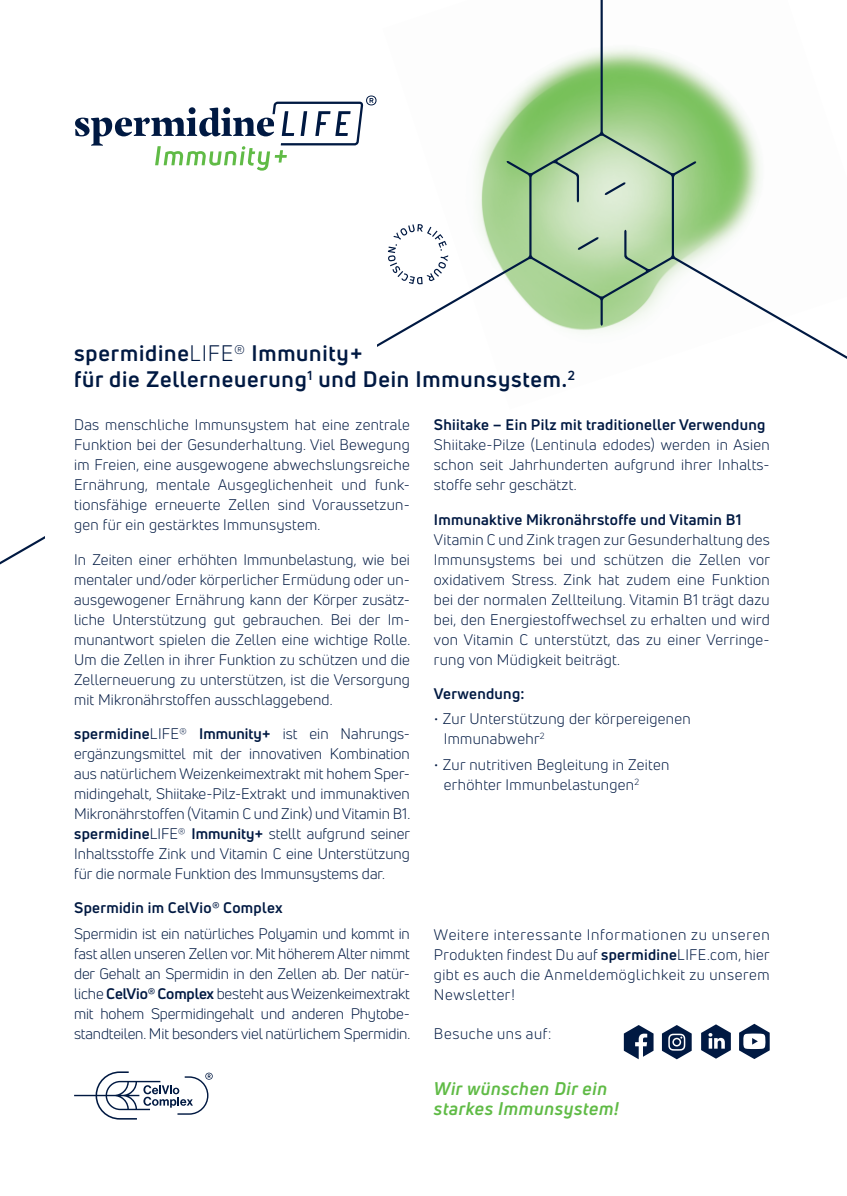
<style>
.page{position:relative;width:847px;height:1196px;background:#fff}
.page>*{position:absolute;margin:0;border:0;box-sizing:border-box;transform-origin:0 0}
.t1{font:700 22px/26px "Uni Neue";letter-spacing:.035em;color:#001942}
.t2{font:italic 700 18px/20px "Uni Neue";letter-spacing:.035em;color:#60bb46}
.Headlines_Verpackung{font:15px/20px "Uni Neue";letter-spacing:.01em;color:#001942}
.t3{font:700 15px "Uni Neue";letter-spacing:.02em;color:#001942}
.Headlines_Verpackung-2{font:15px "Uni Neue";letter-spacing:.04em;color:#001942}
.s1{font-weight:400}
.s2{font-weight:700}
</style>
<div class="page">
<svg style="left:0;top:0;width:846px;height:565px"></svg>
<div style="left:45px;top:322px;width:331px;height:232px;background:#fff"></div>
<svg style="left:75px;top:95px;width:301px;height:76px"></svg>
<svg style="left:623px;top:1025px;width:30px;height:34px"></svg>
<svg style="left:661px;top:1025px;width:30px;height:34px"></svg>
<svg style="left:701px;top:1024px;width:29px;height:35px"></svg>
<svg style="left:739px;top:1024px;width:30px;height:35px"></svg>
<svg style="left:388px;top:224px;width:60px;height:60px"></svg>
<svg style="left:74px;top:1071px;width:139px;height:48px"></svg>
<p class="t1" style="left:74px;top:340px;width:502px">spermidine<span class="s1">LIFE®</span> Immunity+<br>für die Zellerneuerung<sup>1</sup> und Dein Immunsystem.<sup>2</sup></p>
<p class="Headlines_Verpackung" style="left:74px;top:415px;width:337px">Das menschliche Immunsystem hat eine zentrale Funktion bei der Gesunderhaltung. Viel Bewegung im Freien, eine ausgewogene abwechslungsreiche Ernährung, mentale Ausgeglichenheit und funk&shy;tionsfähige erneuerte Zellen sind Voraussetzun&shy;gen für ein gestärktes Immunsystem.</p>
<p class="Headlines_Verpackung" style="left:74px;top:549px;width:337px">In Zeiten einer erhöhten Immunbelastung, wie bei mentaler und/oder körperlicher Ermüdung oder un&shy;ausgewogener Ernährung kann der Körper zusätz&shy;liche Unterstützung gut gebrauchen. Bei der Im&shy;munantwort spielen die Zellen eine wichtige Rolle.<br>Um die Zellen in ihrer Funktion zu schützen und die Zellerneuerung zu unterstützen, ist die Versorgung mit Mikronährstoffen ausschlaggebend.</p>
<p class="Headlines_Verpackung" style="left:74px;top:723px;width:337px"><span class="s2">spermidine</span>LIFE® <span class="s2">Immunity+</span> ist ein Nahrungs&shy;ergänzungsmittel mit der innovativen Kombination aus natürlichem Weizenkeimextrakt mit hohem Sper&shy;midingehalt, Shiitake-Pilz-Extrakt und immunaktiven Mikronährstoffen (Vitamin C und Zink) und Vitamin B1. <span class="s2">spermidine</span>LIFE® <span class="s2">Immunity+</span> stellt aufgrund seiner Inhaltsstoffe Zink und Vitamin C eine Unterstützung für die normale Funktion des Immunsystems dar.</p>
<p class="t3" style="left:74px;top:898px;width:210px">Spermidin im CelVio® Complex</p>
<p class="Headlines_Verpackung" style="left:74px;top:923px;width:337px;text-align:justify">Spermidin ist ein natürliches Polyamin und kommt in fast allen unseren Zellen vor. Mit höherem Alter nimmt der Gehalt an Spermidin in den Zellen ab. Der natür&shy;liche <span class="s2">CelVio® Complex</span> besteht aus Weizenkeimextrakt mit hohem Spermidingehalt und anderen Phytobe&shy;standteilen. Mit besonders viel natürlichem Spermidin.</p>
<p class="t3" style="left:434px;top:416px;width:333px">Shiitake – Ein Pilz mit traditioneller Verwendung</p>
<p class="Headlines_Verpackung" style="left:434px;top:435px;width:337px;text-align:justify">Shiitake-Pilze (Lentinula edodes) werden in Asien schon seit Jahrhunderten aufgrund ihrer Inhalts&shy;stoffe sehr geschätzt.</p>
<p class="t3" style="left:434px;top:510px;width:309px">Immunaktive Mikronährstoffe und Vitamin B1</p>
<p class="Headlines_Verpackung" style="left:434px;top:529px;width:337px;text-align:justify">Vitamin C und Zink tragen zur Gesunderhaltung des Immunsystems bei und schützen die Zellen vor oxidativem Stress. Zink hat zudem eine Funktion bei der normalen Zellteilung. Vitamin B1 trägt dazu bei, den Energiestoffwechsel zu erhalten und wird von Vitamin C unterstützt, das zu einer Verringe&shy;rung von Müdigkeit beiträgt.</p>
<p class="t3" style="left:434px;top:684px;width:92px">Verwendung:</p>
<p class="Headlines_Verpackung" style="left:444px;top:709px;width:248px;text-indent:-10px">• Zur Unterstützung der körpereigenen<br>Immunabwehr<sup>2</sup></p>
<p class="Headlines_Verpackung" style="left:444px;top:755px;width:227px;text-indent:-10px">• Zur nutritiven Begleitung in Zeiten erhöhter Immunbelastungen<sup>2</sup></p>
<p class="Headlines_Verpackung" style="left:434px;top:924px;width:337px;text-align:justify">Weitere interessante Informationen zu unseren Produkten findest Du auf <span class="s2">spermidine</span>LIFE.com, hier gibt es auch die Anmeldemöglichkeit zu unserem Newsletter!</p>
<p class="Headlines_Verpackung-2" style="left:434px;top:1025px;width:119px">Besuche uns auf:</p>
<p class="t2" style="left:434px;top:1078px;width:186px">Wir wünschen Dir ein starkes Immunsystem!</p>
</div>
